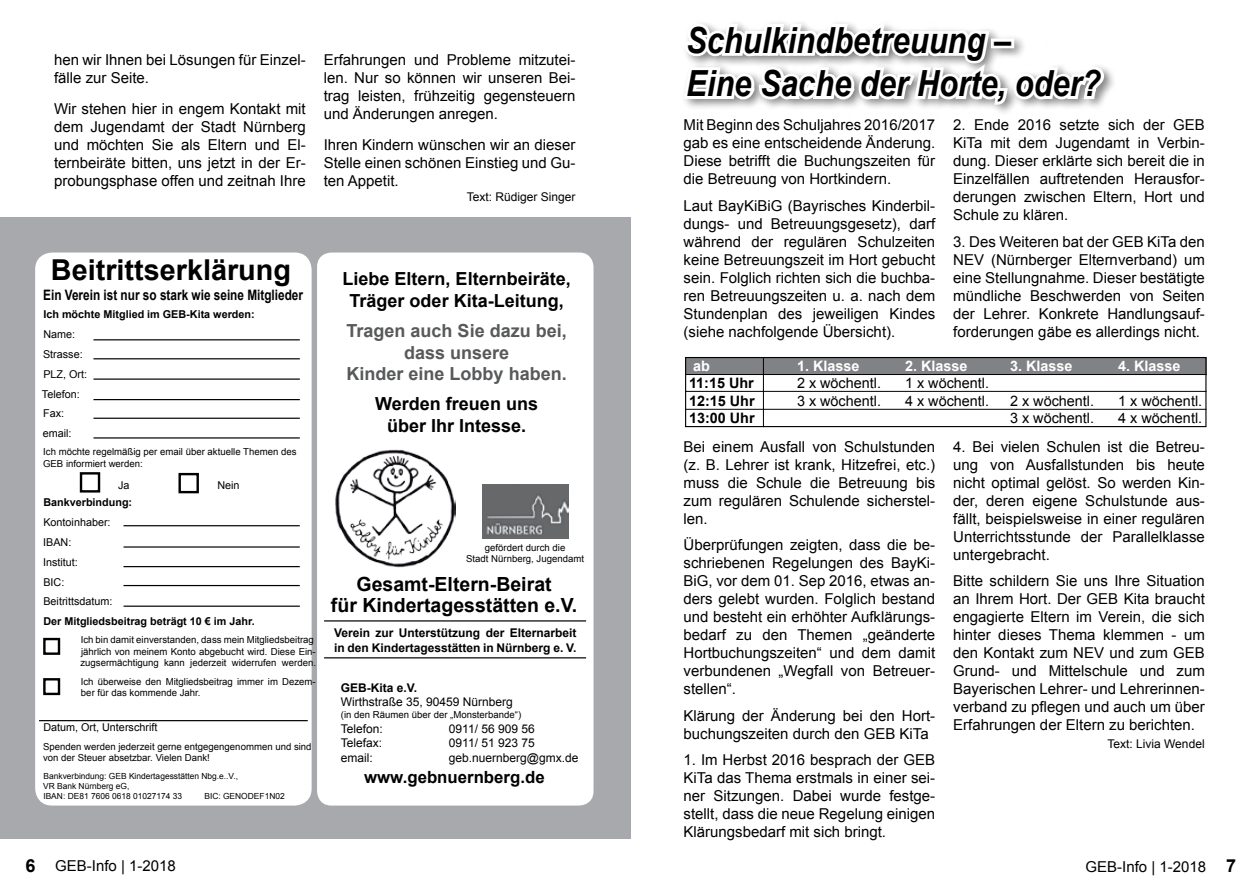
<style>
.page{position:relative;width:1259px;height:893px;background:#fff}
.page>*{position:absolute;margin:0;border:0;box-sizing:border-box;transform-origin:0 0}
.t1{font:italic 700 36px/43.2px "Arial";color:#000;scale:.86 1}
.t2{font:700 28.8px "Arial";color:#000}
.t3{font:700 19.5px/21px "Arial";color:#000;text-align:center}
.t4{font:700 18px/21.6px "Arial";color:#000;text-align:center}
.t5{font:700 18px/21.6px "Arial";color:#58595b;text-align:center}
.t6{font:700 16.8px "Arial";color:#000}
.t7{font:15px/18px "Arial";color:#000;text-align:justify}
.t8{font:14.4px "Arial";color:#000}
.t9{font:700 14.4px "Arial";color:#000;scale:.82 1}
.t10{font:700 14.4px "Arial";color:#fff}
.t11{font:700 14.4px "Arial";color:#000}
.t12{font:12px "Arial";color:#000}
.t13{font:700 12px/14.4px "Arial";color:#000}
.t14{font:10.8px/19.8px "Arial";color:#000}
.t15{font:700 10.8px "Arial";color:#000}
.t16{font:9.6px/11.6px "Arial";color:#000}
.t17{font:8.4px/10.1px "Arial";color:#000}
</style>
<div class="page">
<svg style="left:685px;top:22px;width:424px;height:91px"></svg>
<div style="left:685px;top:357px;width:521px;height:17px;background:#808285"></div>
<div style="left:685px;top:357px;width:521px;height:70px;border:1px solid #000"></div>
<hr style="left:763px;top:357px;width:1px;height:70px;background:#000">
<hr style="left:685px;top:374px;width:521px;height:1px;background:#000">
<hr style="left:685px;top:391px;width:521px;height:1px;background:#000">
<hr style="left:685px;top:409px;width:521px;height:1px;background:#000">
<div style="left:0;top:218px;width:630px;height:621px;background:#a7a9ac"></div>
<div style="left:317px;top:252px;width:276px;height:553px;background:#fff;border-radius:14px"></div>
<hr style="left:324px;top:657px;width:262px;height:1px;background:#000">
<hr style="left:324px;top:620px;width:262px;height:1px;background:#000">
<img style="left:335px;top:449px;width:121px;height:119px">
<img style="left:482px;top:485px;width:86px;height:53px">
<div style="left:35px;top:252px;width:277px;height:553px;background:#fff;border-radius:17px"></div>
<div style="left:80px;top:472px;width:20px;height:21px;border:2px solid #000"></div>
<div style="left:178px;top:473px;width:21px;height:20px;border:2px solid #000"></div>
<hr style="left:39px;top:720px;width:269px;height:1px;background:#000">
<div style="left:43px;top:638px;width:17px;height:17px;border:2px solid #000"></div>
<div style="left:43px;top:678px;width:17px;height:17px;border:2px solid #000"></div>
<hr style="left:93px;top:339px;width:207px;height:1px;background:#000">
<hr style="left:93px;top:358px;width:207px;height:1px;background:#000">
<hr style="left:93px;top:378px;width:207px;height:2px;background:#000">
<hr style="left:93px;top:418px;width:207px;height:1px;background:#000">
<hr style="left:93px;top:437px;width:207px;height:2px;background:#000">
<hr style="left:123px;top:525px;width:177px;height:1px;background:#000">
<hr style="left:123px;top:566px;width:177px;height:1px;background:#000">
<hr style="left:123px;top:585px;width:177px;height:1px;background:#000">
<hr style="left:124px;top:606px;width:176px;height:1px;background:#000">
<hr style="left:93px;top:399px;width:207px;height:1px;background:#000">
<hr style="left:123px;top:546px;width:177px;height:2px;background:#000">
<p class="t7" style="left:54px;top:51px;width:253px">hen wir Ihnen bei Lösungen für Einzel&shy;fälle zur Seite.</p>
<p class="t7" style="left:54px;top:100px;width:253px">Wir stehen hier in engem Kontakt mit dem Jugendamt der Stadt Nürnberg und möchten Sie als Eltern und El&shy;ternbeiräte bitten, uns jetzt in der Er&shy;probungsphase offen und zeitnah Ihre</p>
<p class="t7" style="left:324px;top:51px;width:253px">Erfahrungen und Probleme mitzutei&shy;len. Nur so können wir unseren Bei&shy;trag leisten, frühzeitig gegensteuern und Änderungen anregen.</p>
<p class="t7" style="left:324px;top:136px;width:253px">Ihren Kindern wünschen wir an dieser Stelle einen schönen Einstieg und Gu&shy;ten Appetit.</p>
<p class="t12" style="left:467px;top:189px;width:110px">Text: Rüdiger Singer</p>
<h2 class="t2" style="left:51px;top:251px;width:242px">Beitrittserklärung</h2>
<p class="t15" style="left:43px;top:307px;width:213px">Ich möchte Mitglied im GEB-Kita werden:</p>
<p class="t14" style="left:42px;top:325px;width:47px">Name:<br>Strasse:<br>PLZ, Ort:<br>Telefon:<br>Fax: email:</p>
<p class="t16" style="left:43px;top:446px;width:255px">Ich möchte regelmäßig per email über aktuelle Themen des<br>GEB informiert werden:</p>
<p class="t15" style="left:43px;top:495px;width:90px">Bankverbindung:</p>
<p class="t14" style="left:43px;top:513px;width:71px">Kontoinhaber:<br>IBAN:<br>Institut:<br>BIC:<br>Beitrittsdatum:</p>
<p class="t15" style="left:43px;top:614px;width:213px">Der Mitgliedsbeitrag beträgt 10 € im Jahr.</p>
<p class="t16" style="left:80px;top:634px;width:237px">Ich bin damit einverstanden, dass mein Mitgliedsbeitrag jährlich von meinem Konto abgebucht wird. Diese Ein&shy;zugsermächtigung kann jederzeit widerrufen werden.</p>
<p class="t16" style="left:81px;top:676px;width:237px">Ich überweise den Mitgliedsbeitrag immer im Dezem&shy;ber für das kommende Jahr.</p>
<p class="t14" style="left:43px;top:718px;width:116px">Datum, Ort, Unterschrift</p>
<p class="t16" style="left:43px;top:741px;width:270px">Spenden werden jederzeit gerne entgegengenommen und sind von der Steuer absetzbar. Vielen Dank!</p>
<p class="t17" style="left:43px;top:771px;width:196px">Bankverbindung: GEB Kindertagesstätten Nbg.e..V.,<br>VR Bank Nürnberg eG,<br>IBAN: DE81 7606 0618 01027174 33</p>
<p class="t9" style="left:43px;top:285px;width:318px">Ein Verein ist nur so stark wie seine Mitglieder</p>
<p class="t14" style="left:118px;top:475px;width:13px">Ja</p>
<p class="t14" style="left:217px;top:475px;width:24px">Nein</p>
<p class="t17" style="left:204px;top:791px;width:82px">BIC: GENODEF1N02</p>
<p class="t4" style="left:342px;top:269px;width:230px">Liebe Eltern, Elternbeiräte,<br>Träger oder Kita-Leitung,</p>
<p class="t5" style="left:346px;top:320px;width:222px">Tragen auch Sie dazu bei, dass unsere<br>Kinder eine Lobby haben.</p>
<p class="t4" style="left:375px;top:394px;width:164px">Werden freuen uns über Ihr Intesse.</p>
<p class="t16" style="left:466px;top:542px;width:119px;text-align:center">gefördert durch die<br>Stadt Nürnberg, Jugendamt</p>
<h3 class="t3" style="left:331px;top:574px;width:248px">Gesamt-Eltern-Beirat<br>für Kindertagesstätten e.V.</h3>
<p class="t13" style="left:334px;top:626px;width:244px">Verein zur Unterstützung der Elternarbeit in den Kindertagesstätten in Nürnberg e. V.</p>
<p class="t13" style="left:341px;top:681px;width:78px">GEB-Kita e.V.</p>
<p class="t12" style="left:341px;top:694px;width:174px">Wirthstraße 35, 90459 Nürnberg</p>
<p class="t16" style="left:341px;top:709px;width:182px">(in den Räumen über der „Monsterbande“)</p>
<p class="t12" style="left:341px;top:721px;width:44px">Telefon:</p>
<p class="t12" style="left:449px;top:721px;width:87px">0911/ 56 909 56</p>
<p class="t12" style="left:341px;top:735px;width:43px">Telefax:</p>
<p class="t12" style="left:449px;top:735px;width:87px">0911/ 51 923 75</p>
<p class="t12" style="left:341px;top:749px;width:34px">email:</p>
<p class="t12" style="left:449px;top:749px;width:131px">geb.nuernberg@gmx.de</p>
<p class="t6" style="left:364px;top:766px;width:182px">www.gebnuernberg.de</p>
<h1 class="t1" style="left:686px;top:20px;width:484px">Schulkindbetreuung –<br>Eine Sache der Horte, oder?</h1>
<p class="t7" style="left:683px;top:116px;width:253px">Mit Beginn des Schuljahres 2016/2017 gab es eine entscheidende Änderung.<br>Diese betrifft die Buchungszeiten für die Betreuung von Hortkindern.</p>
<p class="t7" style="left:683px;top:196px;width:253px">Laut BayKiBiG (Bayrisches Kinderbil&shy;dungs- und Betreuungsgesetz), darf während der regulären Schulzeiten keine Betreuungszeit im Hort gebucht sein. Folglich richten sich die buchba&shy;ren Betreuungszeiten u. a. nach dem Stundenplan des jeweiligen Kindes (siehe nachfolgende Übersicht).</p>
<p class="t7" style="left:953px;top:116px;width:253px">2. Ende 2016 setzte sich der GEB KiTa mit dem Jugendamt in Verbin&shy;dung. Dieser erklärte sich bereit die in Einzelfällen auftretenden Herausfor&shy;derungen zwischen Eltern, Hort und Schule zu klären.</p>
<p class="t7" style="left:953px;top:232px;width:253px">3. Des Weiteren bat der GEB KiTa den NEV (Nürnberger Elternverband) um eine Stellungnahme. Dieser bestätigte mündliche Beschwerden von Seiten der Lehrer. Konkrete Handlungsauf&shy;forderungen gäbe es allerdings nicht.</p>
<p class="t10" style="left:693px;top:356px;width:18px">ab</p>
<p class="t10" style="left:797px;top:356px;width:64px">1. Klasse</p>
<p class="t10" style="left:905px;top:356px;width:64px">2. Klasse</p>
<p class="t10" style="left:1010px;top:356px;width:64px">3. Klasse</p>
<p class="t10" style="left:1118px;top:356px;width:64px">4. Klasse</p>
<p class="t11" style="left:689px;top:374px;width:66px">11:15 Uhr</p>
<p class="t8" style="left:797px;top:374px;width:86px">2 x wöchentl.</p>
<p class="t8" style="left:905px;top:374px;width:86px">1 x wöchentl.</p>
<p class="t11" style="left:689px;top:391px;width:67px">12:15 Uhr</p>
<p class="t8" style="left:797px;top:391px;width:86px">3 x wöchentl.</p>
<p class="t8" style="left:905px;top:391px;width:86px">4 x wöchentl.</p>
<p class="t8" style="left:1010px;top:391px;width:86px">2 x wöchentl.</p>
<p class="t8" style="left:1118px;top:391px;width:86px">1 x wöchentl.</p>
<p class="t11" style="left:689px;top:408px;width:67px">13:00 Uhr</p>
<p class="t8" style="left:1010px;top:408px;width:86px">3 x wöchentl.</p>
<p class="t8" style="left:1118px;top:408px;width:86px">4 x wöchentl.</p>
<p class="t7" style="left:683px;top:437px;width:253px">Bei einem Ausfall von Schulstunden (z. B. Lehrer ist krank, Hitzefrei, etc.) muss die Schule die Betreuung bis zum regulären Schulende sicherstel&shy;len.</p>
<p class="t7" style="left:683px;top:536px;width:253px">Überprüfungen zeigten, dass die be&shy;schriebenen Regelungen des BayKi-BiG, vor dem 01. Sep 2016, etwas an&shy;ders gelebt wurden. Folglich bestand und besteht ein erhöhter Aufklärungs&shy;bedarf zu den Themen „geänderte Hortbuchungszeiten“ und dem damit verbundenen „Wegfall von Betreuer&shy;stellen“.</p>
<p class="t7" style="left:683px;top:706px;width:253px">Klärung der Änderung bei den Hort&shy;buchungszeiten durch den GEB KiTa</p>
<p class="t7" style="left:683px;top:751px;width:253px">1. Im Herbst 2016 besprach der GEB KiTa das Thema erstmals in einer sei&shy;ner Sitzungen. Dabei wurde festge&shy;stellt, dass die neue Regelung einigen Klärungsbedarf mit sich bringt.</p>
<p class="t7" style="left:953px;top:437px;width:253px">4. Bei vielen Schulen ist die Betreu&shy;ung von Ausfallstunden bis heute nicht optimal gelöst. So werden Kin&shy;der, deren eigene Schulstunde aus&shy;fällt, beispielsweise in einer regulären Unterrichtsstunde der Parallelklasse untergebracht.</p>
<p class="t7" style="left:953px;top:572px;width:253px">Bitte schildern Sie uns Ihre Situation an Ihrem Hort. Der GEB Kita braucht engagierte Eltern im Verein, die sich hinter dieses Thema klemmen - um den Kontakt zum NEV und zum GEB Grund- und Mittelschule und zum Bayerischen Lehrer- und Lehrerinnen&shy;verband zu pflegen und auch um über Erfahrungen der Eltern zu berichten.</p>
<p class="t12" style="left:1107px;top:736px;width:99px">Text: Livia Wendel</p>
<p class="t4" style="left:26px;top:855px;width:12px">6</p>
<p class="t4" style="left:1226px;top:855px;width:12px">7</p>
<p class="t7" style="left:55px;top:857px;width:122px">GEB-Info | 1-2018</p>
<p class="t7" style="left:1085px;top:858px;width:122px">GEB-Info | 1-2018</p>
</div>
